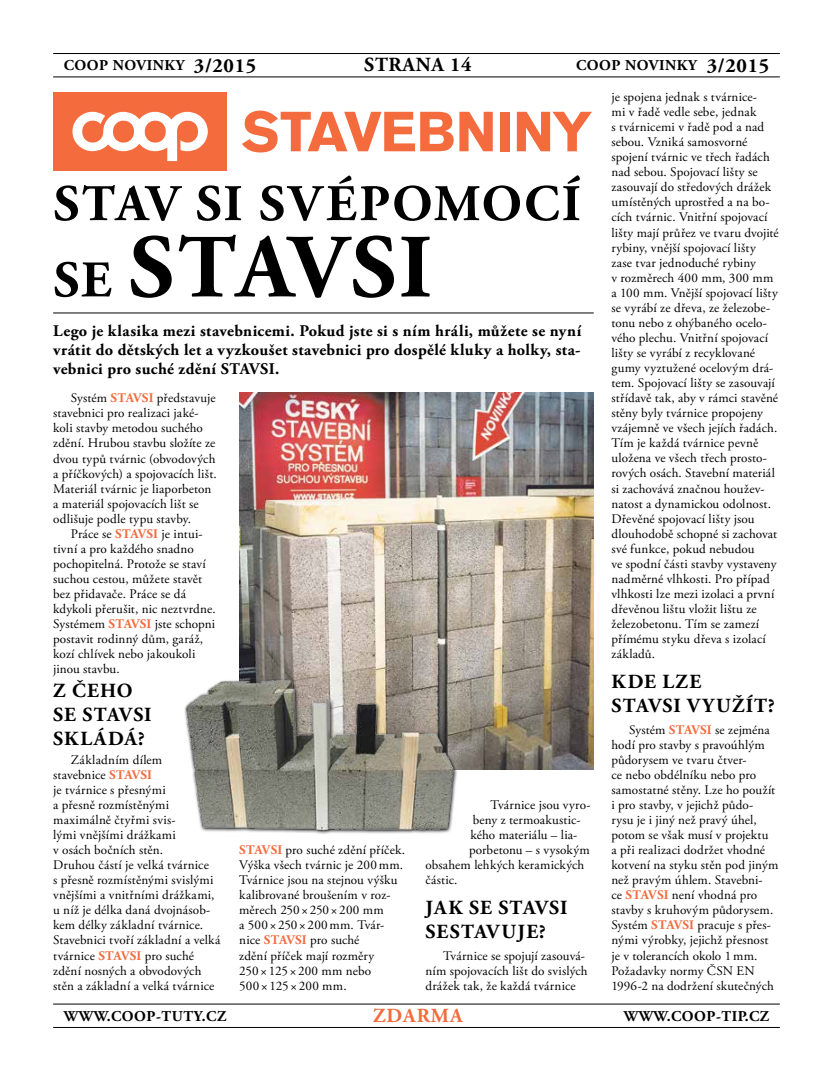
<style>
.page{position:relative;width:833px;height:1081px;background:#fff}
.page>*{position:absolute;margin:0;border:0;box-sizing:border-box;transform-origin:0 0}
.t1{font:700 90px "Adobe Garamond Pro";letter-spacing:.025em;color:#000}
.t2{font:700 51.25px "Adobe Garamond Pro";letter-spacing:.04em;color:#000}
.t3{font:700 20px/23.8px "Adobe Garamond Pro";letter-spacing:.05em;color:#000}
.t4{font:700 20px "Adobe Garamond Pro";letter-spacing:.05em;color:#f46b3e}
.t5{font:700 16.25px/18.8px "Adobe Garamond Pro";letter-spacing:.02em;color:#000;text-align:justify}
.t6{font:700 15px "Adobe Garamond Pro";letter-spacing:.035em;color:#000}
.t7{font:13.12px/15px "Adobe Garamond Pro";letter-spacing:.01em;color:#000}
.s1{font-size:20px}
.s2{font-size:51.25px}
.s3{font-weight:700;color:#f46b3e}
</style>
<div class="page">
<hr style="left:53px;top:77px;width:727px;height:1px;background:#000">
<hr style="left:53px;top:53px;width:727px;height:1px;background:#000">
<hr style="left:53px;top:1027px;width:727px;height:1px;background:#000">
<hr style="left:53px;top:1003px;width:727px;height:1px;background:#000">
<svg style="left:242px;top:111px;width:251px;height:41px"></svg>
<div style="left:500px;top:112px;width:10px;height:39px;background:#f46b3e"></div>
<svg style="left:517px;top:112px;width:75px;height:39px"></svg>
<div style="left:53px;top:92px;width:174px;height:79px;background:#f46b3e"></div>
<svg style="left:72px;top:112px;width:136px;height:49px"></svg>
<hr style="left:53px;top:313px;width:541px;height:1px;background:#000">
<img style="left:239px;top:392px;width:355px;height:377px">
<img style="left:184px;top:665px;width:276px;height:169px">
<p class="t6" style="left:64px;top:57px;width:194px">COOP NOVINKY <span class="s1">3/2015</span></p>
<h3 class="t3" style="left:364px;top:54px;width:109px">STRANA 14</h3>
<p class="t6" style="left:576px;top:57px;width:195px">COOP NOVINKY <span class="s1">3/2015</span></p>
<h2 class="t2" style="left:54px;top:174px;width:529px">STAV SI SVÉPOMOCÍ</h2>
<h1 class="t1" style="left:54px;top:215px;width:380px"><span class="s2">SE</span> STAVSI</h1>
<p class="t5" style="left:53px;top:322px;width:530px">Lego je klasika mezi stavebnicemi. Pokud jste si s ním hráli, můžete se nyní vrátit do dětských let a vyzkoušet stavebnici pro dospělé kluky a holky, sta&shy;vebnici pro suché zdění STAVSI.</p>
<p class="t7" style="left:53px;top:391px;width:165px;text-indent:18px">Systém <span class="s3">STAVSI</span> představuje stavebnici pro realizaci jaké&shy;koli stavby metodou suchého zdění. Hrubou stavbu složíte ze dvou typů tvárnic (obvodových a příčkových) a spojovacích lišt.<br>Materiál tvárnic je liaporbeton a materiál spojovacích lišt se odlišuje podle typu stavby.</p>
<p class="t7" style="left:53px;top:526px;width:164px;text-indent:18px">Práce se <span class="s3">STAVSI</span> je intui&shy;tivní a pro každého snadno pochopitelná. Protože se staví suchou cestou, můžete stavět bez přidavače. Práce se dá kdykoli přerušit, nic neztvrdne.<br>Systémem <span class="s3">STAVSI</span> jste schopni postavit rodinný dům, garáž, kozí chlívek nebo jakoukoli jinou stavbu.</p>
<h3 class="t3" style="left:53px;top:679px;width:100px">Z ČEHO<br>SE STAVSI<br>SKLÁDÁ?</h3>
<p class="t7" style="left:53px;top:752px;width:169px;text-indent:18px">Základním dílem<br>stavebnice <span class="s3">STAVSI<br></span>je tvárnice s přesnými<br>a přesně rozmístěnými maximálně čtyřmi svis-<br>lými vnějšími drážkami<br>v osách bočních stěn.<br>Druhou částí je velká tvárnice<br>s přesně rozmístěnými svislými vnějšími a vnitřními drážkami, u níž je délka daná dvojnásob&shy;kem délky základní tvárnice.<br>Stavebnici tvoří základní a velká tvárnice <span class="s3">STAVSI</span> pro suché zdění nosných a obvodových stěn a základní a velká tvárnice</p>
<p class="t7" style="left:239px;top:843px;width:167px"><span class="s3">STAVSI</span> pro suché zdění příček.<br>Výška všech tvárnic je 200mm.<br>Tvárnice jsou na stejnou výšku kalibrované broušením v roz&shy;měrech 250 × 250 × 200 mm<br>a 500 × 250 × 200mm. Tvár&shy;nice <span class="s3">STAVSI</span> pro suché<br>zdění příček mají rozměry<br>250 × 125 × 200 mm nebo<br>500 × 125 × 200 mm.</p>
<p class="t7" style="left:490px;top:797px;width:101px">Tvárnice jsou vyro-</p>
<p class="t7" style="left:473px;top:813px;width:109px">beny z termoakustic-</p>
<p class="t7" style="left:470px;top:828px;width:109px">kého materiálu – lia-</p>
<p class="t7" style="left:469px;top:843px;width:122px">porbetonu – s vysokým</p>
<p class="t7" style="left:425px;top:858px;width:160px">obsahem lehkých keramických</p>
<p class="t7" style="left:425px;top:873px;width:34px">částic.</p>
<h3 class="t3" style="left:425px;top:896px;width:144px">JAK SE STAVSI<br>SESTAVUJE?</h3>
<p class="t7" style="left:425px;top:948px;width:164px;text-indent:18px">Tvárnice se spojují zasouvá&shy;ním spojovacích lišt do svislých drážek tak, že každá tvárnice</p>
<p class="t7" style="left:611px;top:90px;width:169px">je spojena jednak s tvárnice-<br>mi v řadě vedle sebe, jednak<br>s tvárnicemi v řadě pod a nad sebou. Vzniká samosvorné spojení tvárnic ve třech řadách nad sebou. Spojovací lišty se zasouvají do středových drážek umístěných uprostřed a na bo&shy;cích tvárnic. Vnitřní spojovací lišty mají průřez ve tvaru dvojité rybiny, vnější spojovací lišty zase tvar jednoduché rybiny<br>v rozměrech 400 mm, 300 mm a 100 mm. Vnější spojovací lišty se vyrábí ze dřeva, ze železobe&shy;tonu nebo z ohýbaného ocelo&shy;vého plechu. Vnitřní spojovací lišty se vyrábí z recyklované gumy vyztužené ocelovým drá&shy;tem. Spojovací lišty se zasouvají střídavě tak, aby v rámci stavěné stěny byly tvárnice propojeny vzájemně ve všech jejích řadách.<br>Tím je každá tvárnice pevně uložena ve všech třech prosto&shy;rových osách. Stavební materiál si zachovává značnou houžev&shy;natost a dynamickou odolnost.<br>Dřevěné spojovací lišty jsou dlouhodobě schopné si zachovat své funkce, pokud nebudou<br>ve spodní části stavby vystaveny nadměrné vlhkosti. Pro případ vlhkosti lze mezi izolaci a první dřevěnou lištu vložit lištu ze železobetonu. Tím se zamezí přímému styku dřeva s izolací základů.</p>
<h3 class="t3" style="left:611px;top:670px;width:165px">KDE LZE<br>STAVSI VYUŽÍT?</h3>
<p class="t7" style="left:611px;top:722px;width:168px;text-indent:18px">Systém <span class="s3">STAVSI</span> se zejména hodí pro stavby s pravoúhlým půdorysem ve tvaru čtver-<br>ce nebo obdélníku nebo pro samostatné stěny. Lze ho použít i pro stavby, v jejichž půdo-<br>rysu je i jiný než pravý úhel, potom se však musí v projektu<br>a při realizaci dodržet vhodné kotvení na styku stěn pod jiným než pravým úhlem. Stavebni-<br>ce <span class="s3">STAVSI</span> není vhodná pro stavby s kruhovým půdorysem.<br>Systém <span class="s3">STAVSI</span> pracuje s přes&shy;nými výrobky, jejichž přesnost je v tolerancích okolo 1mm.<br>Požadavky normy ČSN EN<br>1996-2 na dodržení skutečných</p>
<p class="t6" style="left:64px;top:1007px;width:164px">WWW.COOP-TUTY.CZ</p>
<h3 class="t4" style="left:373px;top:1004px;width:91px">ZDARMA</h3>
<p class="t6" style="left:624px;top:1007px;width:147px">WWW.COOP-TIP.CZ</p>
</div>
